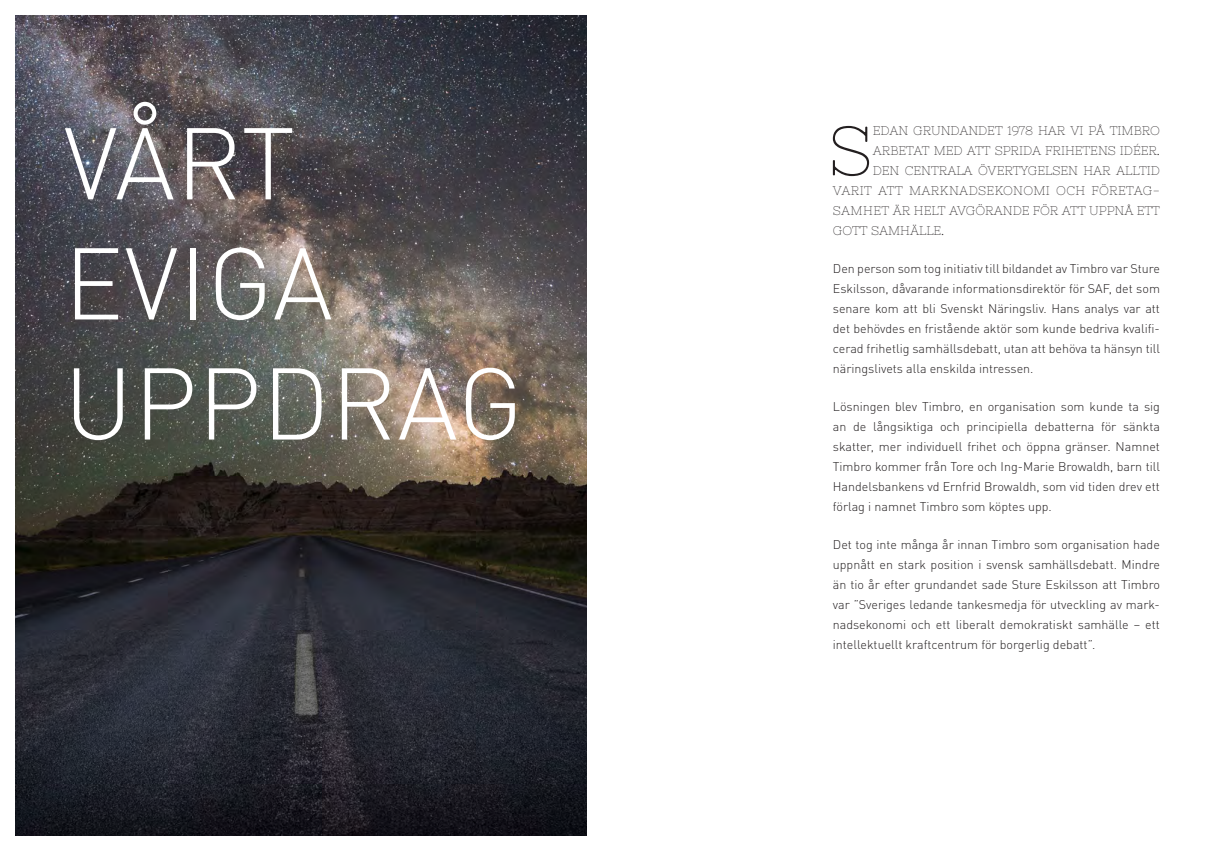
<style>
.page{position:relative;width:1205px;height:851px;background:#fff}
.page>*{position:absolute;margin:0;border:0;box-sizing:border-box;transform-origin:0 0}
.t1{font:300 100px "DINOT";letter-spacing:.01em;color:#fff}
.INTRO_PARAGRAPH{font:69.62px "Nixie One";color:#231f20}
.BODY_COPY{font:300 12.5px/20px "DINOT";color:#231f20;text-align:justify}
.INTRO_PARAGRAPH-2{font:12.5px "Nixie One";color:#231f20}
.INTRO_PARAGRAPH-3{font:12.5px "Nixie One";letter-spacing:.03em;color:#231f20}
</style>
<div class="page">
<img style="left:16px;top:16px;width:570px;height:818px">
<p class="t1" style="left:64px;top:102px;width:233px">VÅRT</p>
<p class="t1" style="left:64px;top:222px;width:270px">EVIGA</p>
<p class="t1" style="left:64px;top:342px;width:460px">UPPDRAG</p>
<p class="INTRO_PARAGRAPH" style="left:828px;top:111px;width:46px">S</p>
<p class="INTRO_PARAGRAPH-2" style="left:873px;top:124px;width:289px">EDAN GRUNDANDET 1978 HAR VI PÅ TIMBRO</p>
<p class="INTRO_PARAGRAPH-2" style="left:873px;top:144px;width:289px">ARBETAT MED ATT SPRIDA FRIHETENS IDÉER.</p>
<p class="INTRO_PARAGRAPH-2" style="left:873px;top:164px;width:289px">DEN CENTRALA ÖVERTYGELSEN HAR ALLTID</p>
<p class="INTRO_PARAGRAPH-3" style="left:833px;top:184px;width:329px">VARIT ATT MARKNADSEKONOMI OCH FÖRETAG-</p>
<p class="INTRO_PARAGRAPH-2" style="left:833px;top:204px;width:329px">SAMHET ÄR HELT AVGÖRANDE FÖR ATT UPPNÅ ETT</p>
<p class="INTRO_PARAGRAPH-2" style="left:833px;top:224px;width:113px">GOTT SAMHÄLLE.</p>
<p class="BODY_COPY" style="left:833px;top:258px;width:329px">Den person som tog initiativ till bildandet av Timbro var Sture Eskilsson, dåvarande informationsdirektör för SAF, det som senare kom att bli Svenskt Näringsliv. Hans analys var att det behövdes en fristående aktör som kunde bedriva kvalifi&shy;cerad frihetlig samhällsdebatt, utan att behöva ta hänsyn till näringslivets alla enskilda intressen.</p>
<p class="BODY_COPY" style="left:833px;top:396px;width:329px">Lösningen blev Timbro, en organisation som kunde ta sig an de långsiktiga och principiella debatterna för sänkta skatter, mer individuell frihet och öppna gränser. Namnet Timbro kommer från Tore och Ing-Marie Browaldh, barn till Handelsbankens vd Ernfrid Browaldh, som vid tiden drev ett förlag i namnet Timbro som köptes upp.</p>
<p class="BODY_COPY" style="left:833px;top:534px;width:329px">Det tog inte många år innan Timbro som organisation hade uppnått en stark position i svensk samhällsdebatt. Mindre än tio år efter grundandet sade Sture Eskilsson att Timbro var ”Sveriges ledande tankesmedja för utveckling av mark&shy;nadsekonomi och ett liberalt demokratiskt samhälle – ett intellektuellt kraftcentrum för borgerlig debatt”.</p>
</div>
